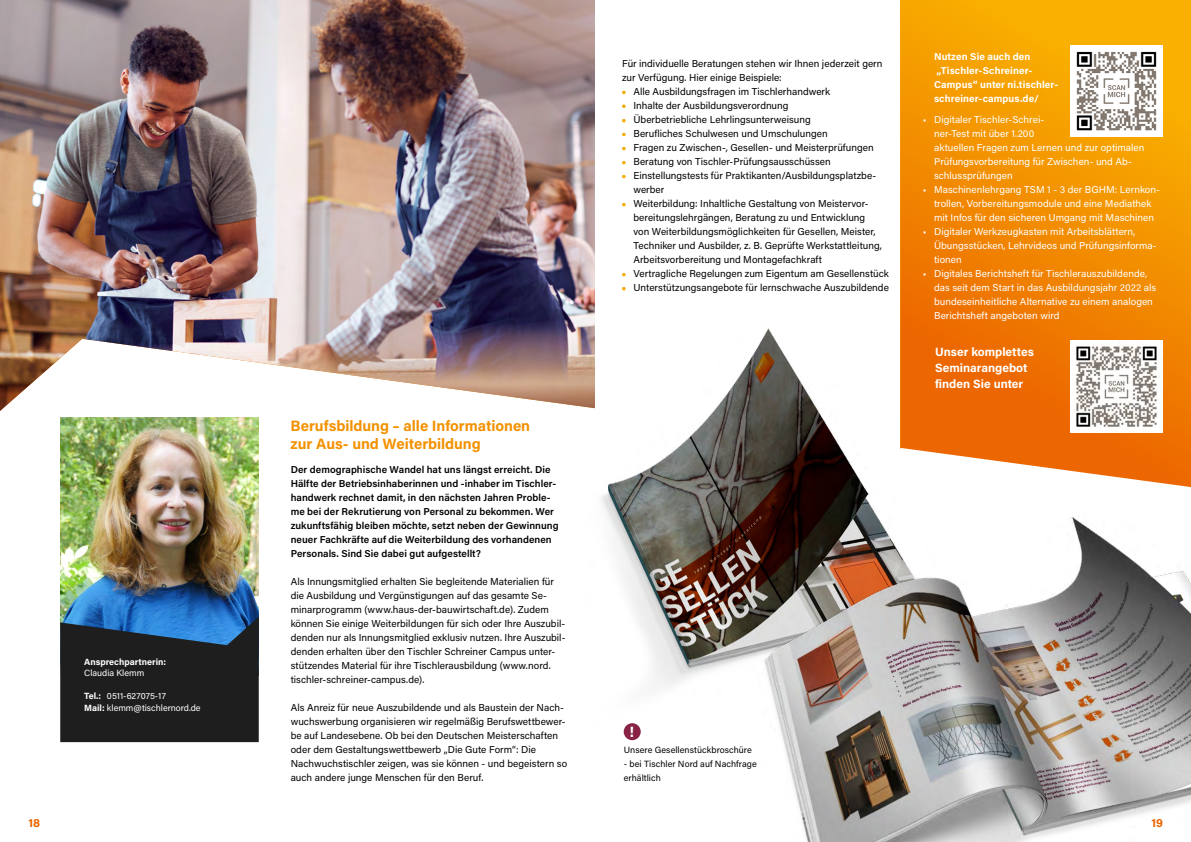
<style>
.page{position:relative;width:1191px;height:842px;background:#fff}
.page>*{position:absolute;margin:0;border:0;box-sizing:border-box;transform-origin:0 0}
.t1{font:700 15px/18px "Acumin Pro";letter-spacing:-.005em;color:#f39100}
.t2{font:700 15px "Acumin Pro";color:#fff}
.t3{font:700 12px/16px "Acumin Pro";color:#fff}
.t4{font:700 12px "Acumin Pro";color:#ec6502}
.t5{font:10px/14px "Acumin Pro";letter-spacing:.005em;color:#000}
.t6{font:10px/14px "Acumin Pro";letter-spacing:.005em;color:#fff}
.t7{font:600 10px/14px "Acumin Pro";letter-spacing:.005em;color:#000}
.t8{font:700 10px/14px "Acumin Pro";letter-spacing:.005em;color:#fff}
.t9{font:9px/14px "Acumin Pro";letter-spacing:.01em;color:#000}
.t10{font:9px/12px "Acumin Pro";color:#fff}
.t11{font:700 9px "Acumin Pro";color:#fff}
.s1{font-weight:700}
</style>
<div class="page">
<svg style="left:900px;top:0;width:291px;height:487px;background:#f28f09"></svg>
<img style="left:60px;top:449px;width:199px;height:168px">
<svg style="left:60px;top:617px;width:199px;height:125px;background:#1f2b35"></svg>
<img style="left:60px;top:424px;width:199px;height:25px">
<img style="left:0;top:0;width:595px;height:424px">
<img style="left:583px;top:312px;width:360px;height:413px">
<img style="left:752px;top:514px;width:439px;height:328px">
<svg style="left:622px;top:104px;width:3px;height:4px"></svg>
<div style="left:623px;top:723px;width:17px;height:17px;background:#882345;border-radius:50%"></div>
<img style="left:1070px;top:45px;width:92px;height:92px">
<img style="left:1070px;top:340px;width:92px;height:92px">
<p class="t11" style="left:84px;top:656px;width:83px">Ansprechpartnerin:</p>
<p class="t10" style="left:84px;top:667px;width:62px">Claudia Klemm</p>
<p class="t10" style="left:84px;top:689px;width:118px"><span class="s1">Tel.:</span> 0511-627075-17<br><span class="s1">Mail:</span> klemm@tischlernord.de</p>
<h1 class="t1" style="left:291px;top:416px;width:241px">Berufsbildung – alle Informationen zur Aus- und Weiterbildung</h1>
<p class="t7" style="left:291px;top:462px;width:269px">Der demographische Wandel hat uns längst erreicht. Die Hälfte der Betriebsinhaberinnen und -inhaber im Tischler&shy;handwerk rechnet damit, in den nächsten Jahren Proble&shy;me bei der Rekrutierung von Personal zu bekommen. Wer zukunftsfähig bleiben möchte, setzt neben der Gewinnung neuer Fachkräfte auf die Weiterbildung des vorhandenen Personals. Sind Sie dabei gut aufgestellt?</p>
<p class="t5" style="left:291px;top:574px;width:276px">Als Innungsmitglied erhalten Sie begleitende Materialien für die Ausbildung und Vergünstigungen auf das gesamte Se&shy;minarprogramm (www.haus-der-bauwirtschaft.de). Zudem können Sie einige Weiterbildungen für sich oder Ihre Auszubil&shy;denden nur als Innungsmitglied exklusiv nutzen. Ihre Auszubil&shy;denden erhalten über den Tischler Schreiner Campus unter&shy;stützendes Material für ihre Tischlerausbildung (www.nord. tischler-schreiner-campus.de).</p>
<p class="t5" style="left:291px;top:700px;width:278px">Als Anreiz für neue Auszubildende und als Baustein der Nach&shy;wuchswerbung organisieren wir regelmäßig Berufswettbewer&shy;be auf Landesebene. Ob bei den Deutschen Meisterschaften oder dem Gestaltungswettbewerb „Die Gute Form“: Die Nachwuchstischler zeigen, was sie können - und begeistern so auch andere junge Menschen für den Beruf.</p>
<p class="t5" style="left:622px;top:56px;width:262px">Für individuelle Beratungen stehen wir Ihnen jederzeit gern zur Verfügung. Hier einige Beispiele:</p>
<p class="t5" style="left:622px;top:84px;width:210px">• Alle Ausbildungsfragen im Tischlerhandwerk</p>
<p class="t5" style="left:622px;top:98px;width:168px">• Inhalte der Ausbildungsverordnung</p>
<p class="t5" style="left:622px;top:112px;width:190px">• Überbetriebliche Lehrlingsunterweisung</p>
<p class="t5" style="left:622px;top:126px;width:207px">• Berufliches Schulwesen und Umschulungen</p>
<p class="t5" style="left:622px;top:140px;width:253px">• Fragen zu Zwischen-, Gesellen- und Meisterprüfungen</p>
<p class="t5" style="left:622px;top:154px;width:210px">• Beratung von Tischler-Prüfungsausschüssen</p>
<p class="t5" style="left:633px;top:168px;width:244px;text-indent:-11px">• Einstellungstests für Praktikanten/Ausbildungsplatzbe&shy;werber</p>
<p class="t5" style="left:633px;top:196px;width:250px;text-indent:-11px">• Weiterbildung: Inhaltliche Gestaltung von Meistervor&shy;bereitungslehrgängen, Beratung zu und Entwicklung von Weiterbildungsmöglichkeiten für Gesellen, Meister, Techniker und Ausbilder, z. B. Geprüfte Werkstattleitung, Arbeitsvorbereitung und Montagefachkraft</p>
<p class="t5" style="left:622px;top:266px;width:268px">• Vertragliche Regelungen zum Eigentum am Gesellenstück</p>
<p class="t5" style="left:622px;top:280px;width:268px">• Unterstützungsangebote für lernschwache Auszubildende</p>
<p class="t8" style="left:934px;top:49px;width:126px">Nutzen Sie auch den „Tischler-Schreiner-<br>Campus“ unter ni.tischler&shy;schreiner-campus.de/</p>
<p class="t6" style="left:934px;top:112px;width:212px;text-indent:-11px">• Digitaler Tischler-Schrei-<br>ner-Test mit über 1.200<br>aktuellen Fragen zum Lernen und zur optimalen<br>Prüfungsvorbereitung für Zwischen- und Ab&shy;schlussprüfungen</p>
<p class="t6" style="left:922px;top:182px;width:239px;text-align:center">• Maschinenlehrgang TSM 1 - 3 der BGHM: Lernkon&shy;trollen, Vorbereitungsmodule und eine Mediathek<br>mit Infos für den sicheren Umgang mit Maschinen</p>
<p class="t6" style="left:934px;top:224px;width:224px;text-indent:-11px">• Digitaler Werkzeugkasten mit Arbeitsblättern,<br>Übungsstücken, Lehrvideos und Prüfungsinforma&shy;tionen</p>
<p class="t6" style="left:934px;top:266px;width:224px;text-indent:-11px">• Digitales Berichtsheft für Tischlerauszubildende, das seit dem Start in das Ausbildungsjahr 2022 als bundeseinheitliche Alternative zu einem analogen Berichtsheft angeboten wird</p>
<p class="t3" style="left:935px;top:343px;width:100px">Unser komplettes<br>Seminarangebot finden Sie unter</p>
<h1 class="t2" style="left:629px;top:721px;width:6px">!</h1>
<p class="t9" style="left:624px;top:743px;width:129px">Unsere Gesellenstückbroschüre</p>
<p class="t9" style="left:624px;top:757px;width:134px">- bei Tischler Nord auf Nachfrage erhältlich</p>
<p class="t4" style="left:28px;top:814px;width:13px">18</p>
<p class="t4" style="left:1151px;top:814px;width:13px">19</p>
</div>
